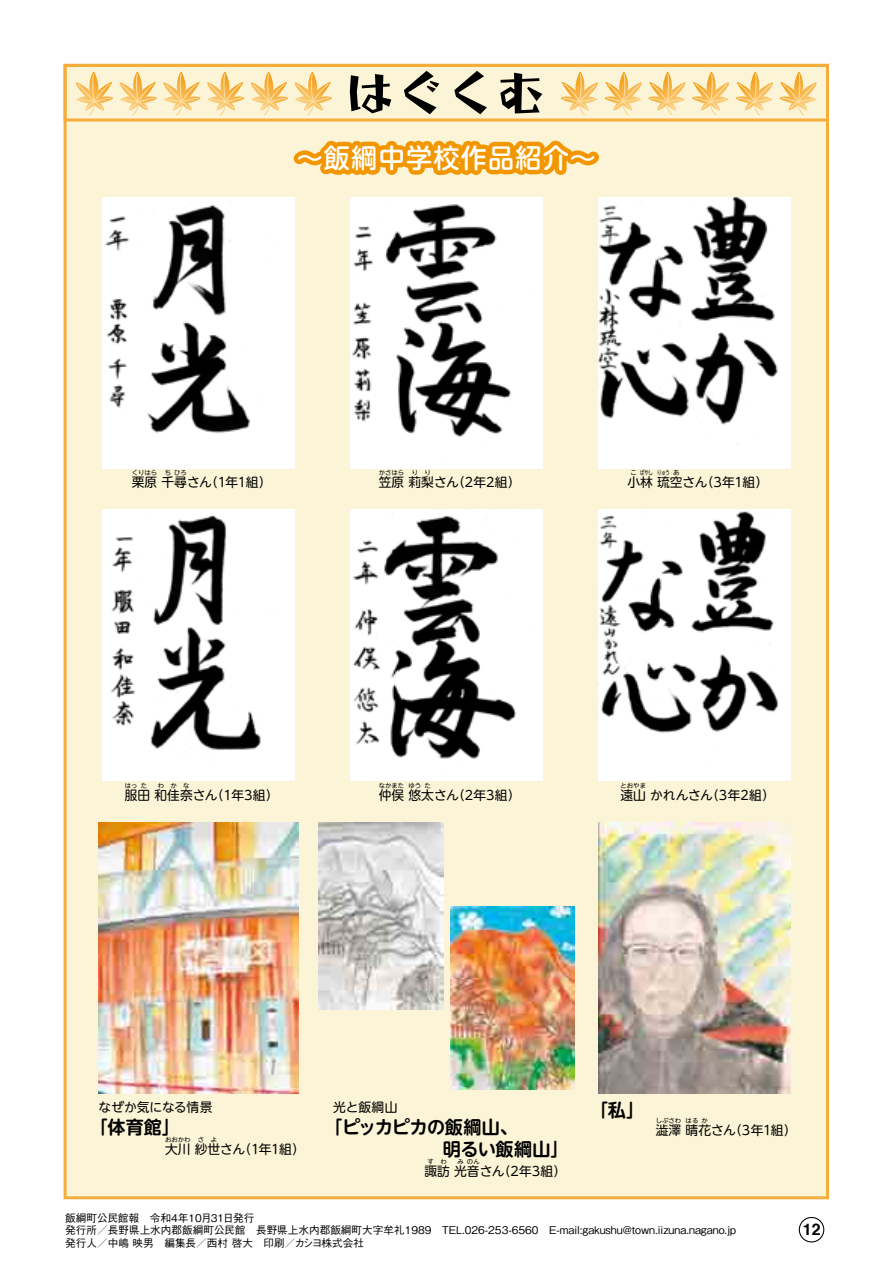
<style>
.page{position:relative;width:893px;height:1263px;background:#fff}
.page>*{position:absolute;margin:0;border:0;box-sizing:border-box;transform-origin:0 0}
.t1{font:50.4px "id Cinema OT";color:#000}
.t2{font:500 26.55px "UD Shin M Go Pr 6 N";letter-spacing:.05em;color:#fff}
.t3{font:700 18px/22.4px "UD Shin M Go Pr 6 N De";letter-spacing:-.005em;color:#000}
.t4{font:700 15.9px "Helvetica";color:#000}
.t5{font:12.75px "UD Shin M Go Pr 6 N";color:#000}
.t6{font:500 10.65px/12.8px "Gothic BBB Pr 6 N";color:#000}
.t7{font:6.45px "UD Shin M Go Pr 6 N";color:#000}
.t8{font:6.45px "UD Shin M Go Pr 6 N";color:#000;scale:.67 1}
</style>
<div class="page">
<div style="left:799px;top:1217px;width:25px;height:25px;border:1px solid #000;border-radius:50%"></div>
<div style="left:64px;top:190px;width:765px;height:1009px;background:#fbf4d6"></div>
<svg style="left:64px;top:64px;width:765px;height:126px;background:#f9e3b1"></svg>
<img style="left:103px;top:197px;width:191px;height:271px">
<img style="left:103px;top:510px;width:191px;height:271px">
<img style="left:99px;top:822px;width:199px;height:271px">
<img style="left:351px;top:197px;width:191px;height:271px">
<img style="left:351px;top:510px;width:191px;height:271px">
<img style="left:319px;top:822px;width:124px;height:187px">
<img style="left:450px;top:906px;width:124px;height:183px">
<img style="left:599px;top:197px;width:191px;height:271px">
<img style="left:599px;top:510px;width:191px;height:271px">
<img style="left:598px;top:822px;width:193px;height:271px">
<h1 class="t1" style="left:345px;top:67px;width:203px">はぐくむ</h1>
<h2 class="t2" style="left:297px;top:136px;width:301px">～飯綱中学校作品紹介~</h2>
<p class="t7" style="left:132px;top:467px;width:27px">くりはら</p>
<p class="t7" style="left:165px;top:467px;width:8px">ち</p>
<p class="t7" style="left:174px;top:467px;width:14px">ひろ</p>
<p class="t5" style="left:205px;top:472px;width:68px">（1年1組(</p>
<p class="t5" style="left:132px;top:472px;width:82px">栗原千尋さん</p>
<p class="t7" style="left:379px;top:467px;width:27px">かさはら</p>
<p class="t7" style="left:412px;top:467px;width:8px">り</p>
<p class="t7" style="left:424px;top:467px;width:8px">り</p>
<p class="t5" style="left:452px;top:472px;width:70px">（2年2組(</p>
<p class="t5" style="left:379px;top:472px;width:82px">笠原莉梨さん</p>
<p class="t7" style="left:630px;top:467px;width:8px">こ</p>
<p class="t8" style="left:640px;top:467px;width:21px">ばやし</p>
<p class="t8" style="left:657px;top:467px;width:21px">りゅう</p>
<p class="t7" style="left:673px;top:467px;width:8px">あ</p>
<p class="t5" style="left:701px;top:472px;width:69px">（3年1組(</p>
<p class="t5" style="left:627px;top:472px;width:82px">小林琉空さん</p>
<p class="t7" style="left:125px;top:780px;width:14px">はっ</p>
<p class="t7" style="left:141px;top:780px;width:8px">た</p>
<p class="t7" style="left:158px;top:780px;width:8px">わ</p>
<p class="t7" style="left:170px;top:780px;width:8px">か</p>
<p class="t7" style="left:183px;top:780px;width:8px">な</p>
<p class="t5" style="left:211px;top:784px;width:69px">（1年3組(</p>
<p class="t5" style="left:125px;top:784px;width:94px">服田和佳奈さん</p>
<p class="t7" style="left:379px;top:780px;width:27px">なかまた</p>
<p class="t7" style="left:409px;top:780px;width:14px">ゆう</p>
<p class="t7" style="left:424px;top:780px;width:8px">た</p>
<p class="t5" style="left:452px;top:784px;width:70px">（2年3組(</p>
<p class="t5" style="left:379px;top:784px;width:82px">仲俣悠太さん</p>
<p class="t7" style="left:620px;top:780px;width:27px">とおやま</p>
<p class="t5" style="left:706px;top:784px;width:70px">（3年2組(</p>
<p class="t5" style="left:620px;top:784px;width:94px">遠山かれんさん</p>
<p class="t5" style="left:99px;top:1097px;width:116px">なぜか気になる情景</p>
<h3 class="t3" style="left:89px;top:1115px;width:92px">「体育館「</h3>
<p class="t5" style="left:165px;top:1138px;width:82px">大川紗世さん</p>
<p class="t7" style="left:165px;top:1134px;width:27px">おおかわ</p>
<p class="t7" style="left:198px;top:1134px;width:8px">さ</p>
<p class="t7" style="left:211px;top:1134px;width:8px">よ</p>
<p class="t5" style="left:238px;top:1138px;width:68px">（1年1組(</p>
<p class="t5" style="left:333px;top:1097px;width:66px">光と飯綱山</p>
<h3 class="t3" style="left:443px;top:1115px;width:128px;text-indent:-119px">「ピッカピカの飯綱山、<br>明るい飯綱山「</h3>
<p class="t5" style="left:424px;top:1161px;width:82px">諏訪光音さん</p>
<p class="t7" style="left:428px;top:1156px;width:8px">す</p>
<p class="t7" style="left:440px;top:1156px;width:8px">わ</p>
<p class="t7" style="left:457px;top:1156px;width:8px">み</p>
<p class="t7" style="left:467px;top:1156px;width:14px">のん</p>
<p class="t5" style="left:498px;top:1161px;width:70px">（2年3組(</p>
<h3 class="t3" style="left:590px;top:1098px;width:56px">「私「</h3>
<p class="t7" style="left:656px;top:1115px;width:27px">しぶさわ</p>
<p class="t7" style="left:686px;top:1115px;width:14px">はる</p>
<p class="t7" style="left:702px;top:1115px;width:8px">か</p>
<p class="t5" style="left:729px;top:1119px;width:69px">（3年1組(</p>
<p class="t5" style="left:656px;top:1119px;width:82px">澁澤晴花さん</p>
<p class="t6" style="left:65px;top:1210px;width:672px">飯綱町公民館報　令和4年10月31日発行<br>発行所／長野県上水内郡飯綱町公民館　長野県上水内郡飯綱町大字牟礼1989　TEL.026-253-6560　E-mail:gakushu@town.iizuna.nagano j p.発行人／中嶋映男　編集長／西村啓大　印刷／カシヨ株式会社</p>
<h3 class="t4" style="left:803px;top:1216px;width:19px">12</h3>
</div>
